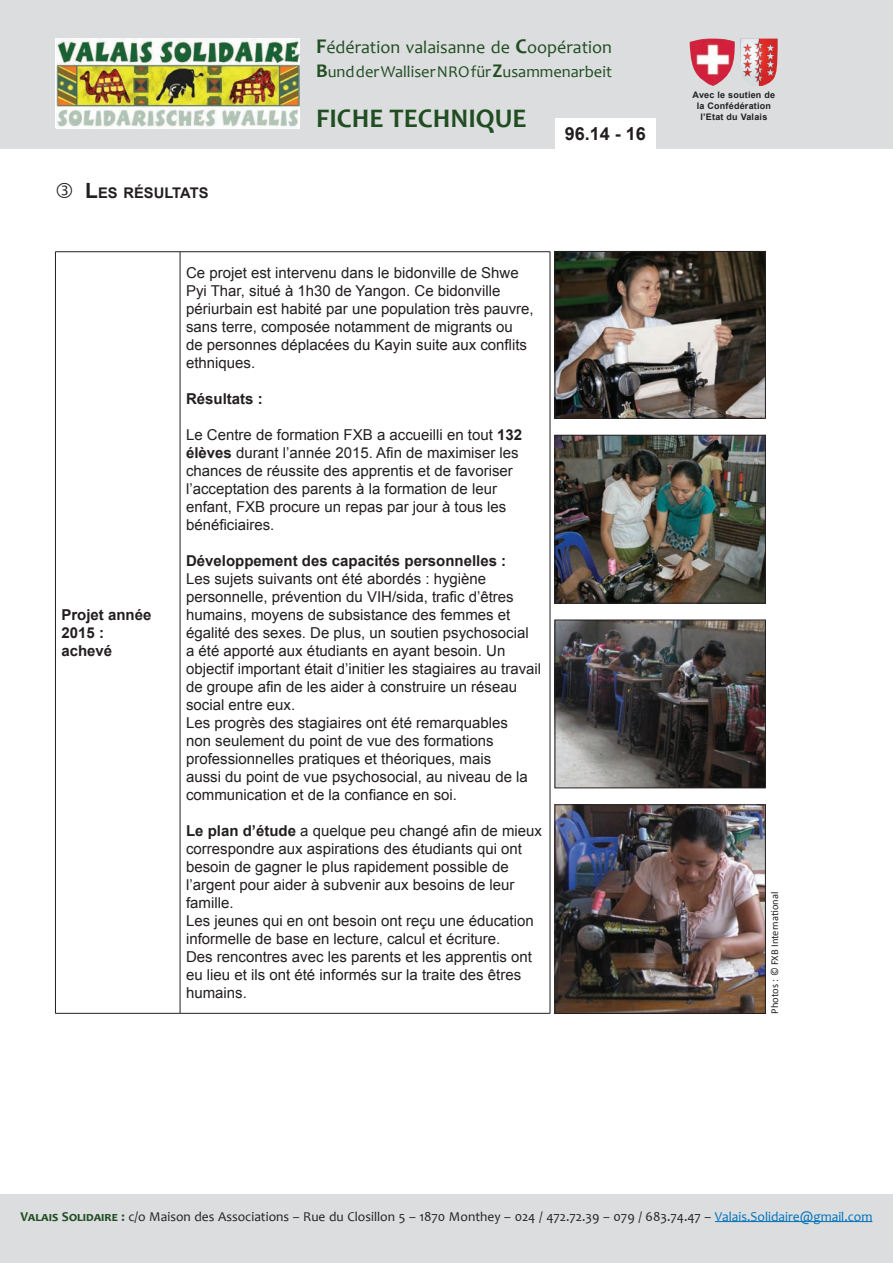
<style>
.page{position:relative;width:893px;height:1263px;background:#fff}
.page>*{position:absolute;margin:0;border:0;box-sizing:border-box;transform-origin:0 0}
.t1{font:700 27px "Candara";color:#214d22}
.t2{font:18px "Candara";color:#214d22}
.t3{font:700 18px "Arial";color:#231f20}
.t4{font:16.5px "Candara";color:#214d22}
.t5{font:15px/18px "Arial";color:#231f20}
.t6{font:700 15px/18px "Arial";color:#231f20}
.t7{font:700 14.7px "Arial";color:#231f20}
.t8{font:13.5px "Candara";color:#231f20}
.t9{font:10.5px "Calibri";color:#231f20}
.t10{font:700 9px/10.8px "Arial";letter-spacing:.025em;color:#231f20;text-align:center}
.s1{font-size:21px}
.s2{font-weight:700;font-size:21px}
.s3{font-weight:700;font-size:19.5px}
.s4{font-weight:700}
.s5{font-weight:700;color:#214d22}
.s6{color:#0072bc}
</style>
<div class="page">
<div style="left:0;top:0;width:893px;height:149px;background:#dbddde"></div>
<img style="left:57px;top:39px;width:243px;height:89px">
<img style="left:690px;top:39px;width:45px;height:47px">
<img style="left:740px;top:39px;width:38px;height:47px">
<hr style="left:55px;top:251px;width:125px;height:1px;background:#231f20">
<hr style="left:55px;top:252px;width:1px;height:761px;background:#231f20">
<hr style="left:180px;top:251px;width:370px;height:1px;background:#231f20">
<hr style="left:180px;top:252px;width:1px;height:761px;background:#231f20">
<hr style="left:550px;top:252px;width:1px;height:761px;background:#231f20">
<hr style="left:55px;top:1013px;width:125px;height:1px;background:#231f20">
<hr style="left:180px;top:1013px;width:370px;height:1px;background:#231f20">
<div style="left:0;top:1195px;width:893px;height:68px;background:#dbddde"></div>
<img style="left:557px;top:253px;width:207px;height:163px">
<div style="left:555px;top:251px;width:211px;height:167px;border:1px solid #231f20"></div>
<img style="left:557px;top:437px;width:207px;height:164px">
<div style="left:555px;top:435px;width:211px;height:168px;border:1px solid #231f20"></div>
<img style="left:557px;top:622px;width:207px;height:164px">
<div style="left:555px;top:620px;width:211px;height:168px;border:1px solid #231f20"></div>
<img style="left:557px;top:806px;width:207px;height:206px">
<div style="left:555px;top:804px;width:211px;height:210px;border:1px solid #231f20"></div>
<div style="left:555px;top:118px;width:101px;height:31px;background:#fff"></div>
<hr style="left:715px;top:1221px;width:157px;height:1px;background:#0072bc">
<p class="t7" style="left:85px;top:183px;width:125px"><span class="s1">L</span>ES RÉSULTATS</p>
<p class="t2" style="left:316px;top:36px;width:297px"><span class="s2">F</span>édération valaisanne de <span class="s2">C</span>oopération</p>
<p class="t4" style="left:316px;top:61px;width:297px"><span class="s3">B</span>und der Walliser NRO für <span class="s3">Z</span>usammenarbeit</p>
<h1 class="t1" style="left:316px;top:101px;width:212px">FICHE TECHNIQUE</h1>
<p class="t3" style="left:565px;top:121px;width:83px">96.14 - 16</p>
<p class="t6" style="left:61px;top:606px;width:92px">Projet année<br>2015 : achevé</p>
<p class="t5" style="left:186px;top:264px;width:349px">Ce projet est intervenu dans le bidonville de Shwe Pyi Thar, situé à 1h30 de Yangon. Ce bidonville périurbain est habité par une population très pauvre, sans terre, composée notamment de migrants ou<br>de personnes déplacées du Kayin suite aux conflits ethniques.</p>
<p class="t6" style="left:186px;top:390px;width:78px">Résultats :</p>
<p class="t5" style="left:186px;top:426px;width:338px">Le Centre de formation FXB a accueilli en tout <span class="s4">132 élèves</span> durant l’année 2015. Afin de maximiser les chances de réussite des apprentis et de favoriser l’acceptation des parents à la formation de leur enfant, FXB procure un repas par jour à tous les bénéficiaires.</p>
<p class="t6" style="left:186px;top:552px;width:322px">Développement des capacités personnelles :</p>
<p class="t5" style="left:186px;top:570px;width:357px">Les sujets suivants ont été abordés : hygiène personnelle, prévention du VIH/sida, trafic d’êtres humains, moyens de subsistance des femmes et égalité des sexes. De plus, un soutien psychosocial<br>a été apporté aux étudiants en ayant besoin. Un objectif important était d’initier les stagiaires au travail de groupe afin de les aider à construire un réseau social entre eux.<br>Les progrès des stagiaires ont été remarquables<br>non seulement du point de vue des formations professionnelles pratiques et théoriques, mais<br>aussi du point de vue psychosocial, au niveau de la communication et de la confiance en soi.</p>
<p class="t5" style="left:186px;top:822px;width:357px"><span class="s4">Le plan d’étude</span> a quelque peu changé afin de mieux correspondre aux aspirations des étudiants qui ont besoin de gagner le plus rapidement possible de l’argent pour aider à subvenir aux besoins de leur famille.<br>Les jeunes qui en ont besoin ont reçu une éducation informelle de base en lecture, calcul et écriture.<br>Des rencontres avec les parents et les apprentis ont eu lieu et ils ont été informés sur la traite des êtres humains.</p>
<p class="t10" style="left:693px;top:90px;width:84px">Avec le soutien de la Confédération l’Etat du Valais</p>
<p class="t9" style="left:768px;top:1013px;width:123px;rotate:-90deg">Photos : © FXB International</p>
<p class="t8" style="left:21px;top:1208px;width:853px"><span class="s5">Valais Solidaire :</span> c/o Maison des Associations – Rue du Closillon 5 – 1870 Monthey – 024 / 472.72.39 – 079 / 683.74.47 – <span class="s6">Valais.Solidaire@gmail.com</span></p>
</div>
